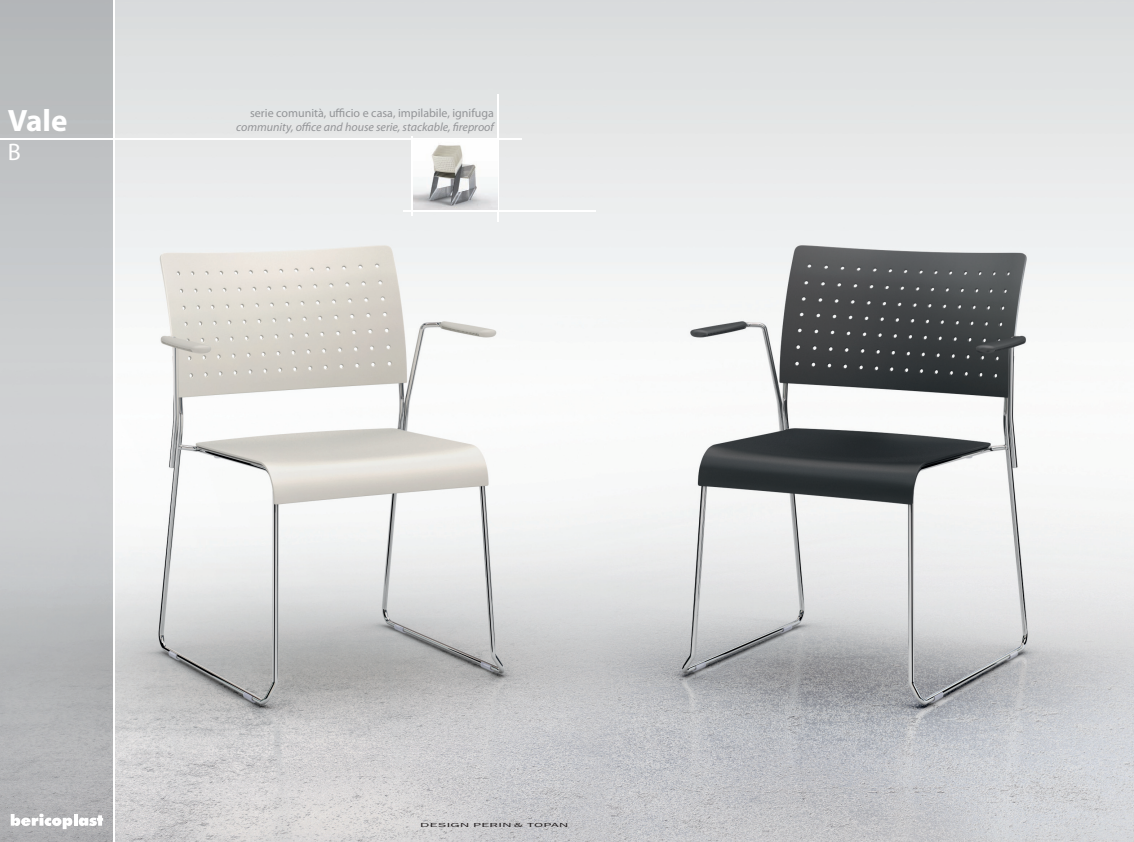
<style>
.page{position:relative;width:1134px;height:842px;background:#fff}
.page>*{position:absolute;margin:0;border:0;box-sizing:border-box;transform-origin:0 0}
.t1{font:700 31px "Myriad Pro";color:#fff}
.t2{font:24px "Myriad Pro";color:#fff}
.t3{font:italic 12px "Myriad Pro";color:#939598}
.t4{font:12px "Myriad Pro";color:#939598}
.t5{font:5.9px "Franklin Gothic";letter-spacing:.025em;color:#231f20;scale:2.36 1}
</style>
<div class="page">
<img style="left:0;top:0;width:1134px;height:842px">
<hr style="left:0;top:841px;width:114px;height:1px;background:#d1d2d4">
<hr style="left:0;top:0;width:114px;height:1px;background:#d1d2d4">
<hr style="left:0;top:138px;width:522px;height:1px;background:#fff">
<hr style="left:498px;top:94px;width:1px;height:128px;background:#fff">
<svg style="left:11px;top:814px;width:61px;height:15px"></svg>
<hr style="left:74px;top:814px;width:4px;height:12px;background:#fff">
<svg style="left:79px;top:815px;width:24px;height:11px"></svg>
<hr style="left:113px;top:0;width:1px;height:842px;background:#fff">
<img style="left:413px;top:139px;width:85px;height:71px">
<hr style="left:403px;top:210px;width:192px;height:1px;background:#fff">
<hr style="left:412px;top:136px;width:1px;height:80px;background:#fff">
<h1 class="t1" style="left:8px;top:109px;width:61px">Vale</h1>
<h2 class="t2" style="left:8px;top:143px;width:15px">B</h2>
<p class="t4" style="left:250px;top:108px;width:245px">serie comunità, ufficio e casa, impilabile, ignifuga</p>
<p class="t3" style="left:236px;top:123px;width:259px">community, office and house serie, stackable, fireproof</p>
<p class="t5" style="left:420px;top:823px;width:64px">DESIGN PERIN &amp; TOPAN</p>
</div>
